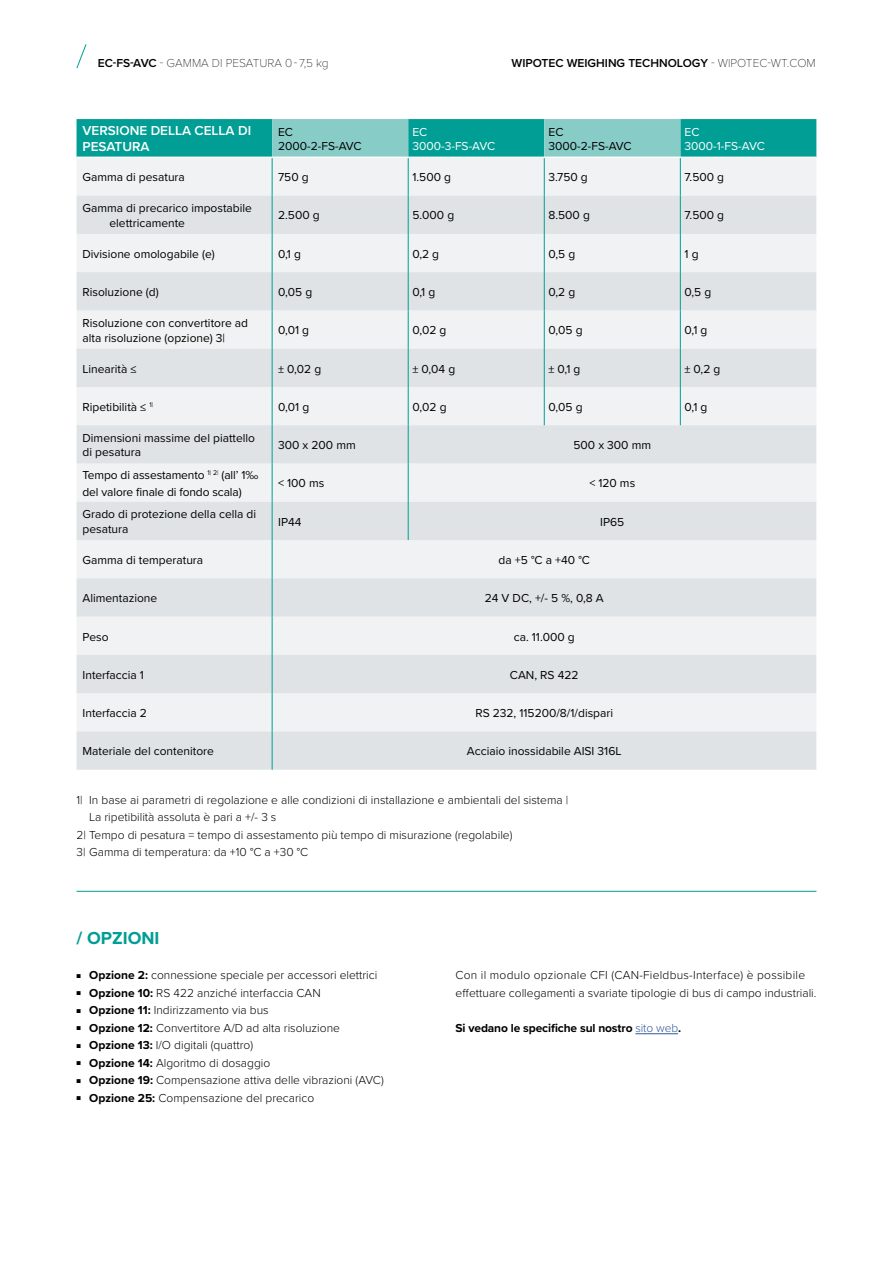
<style>
.page{position:relative;width:893px;height:1263px;background:#fff}
.page>*{position:absolute;margin:0;border:0;box-sizing:border-box;transform-origin:0 0}
.t1{font:700 18px "Proxima Nova";color:#009e94}
.t2{font:600 13.5px/16.2px "Proxima Nova";color:#fff}
.t3{font:12px/14.4px "Proxima Nova";color:#000}
.t4{font:300 12px/17.5px "Proxima Nova";color:#000}
.t5{font:600 12px "Proxima Nova";color:#000}
.t6{font:700 12px "Proxima Nova";letter-spacing:-.01em;color:#000}
.t7{font:100 12px "Proxima Nova T";color:#000}
.t8{font:12px/14.4px "Proxima Nova";color:#fff}
.s1{font-family:"Proxima Nova";font-weight:600}
.s2{font-family:"Proxima Nova T";font-weight:100}
.s3{font-size:6.75px}
.s4{font-weight:700}
.s5{font-weight:300;color:#30589b}
</style>
<div class="page">
<hr style="left:635px;top:1033px;width:43px;height:1px;background:#30589b">
<hr style="left:77px;top:891px;width:739px;height:1px;background:#009e94">
<svg style="left:77px;top:119px;width:739px;height:38px;background:#34b0a8"></svg>
<div style="left:77px;top:158px;width:739px;height:38px;background:#f0f2f3"></div>
<svg style="left:77px;top:196px;width:739px;height:574px;fill:#dfe3e6"></svg>
<hr style="left:408px;top:158px;width:1px;height:38px;background:#009e94">
<hr style="left:544px;top:158px;width:1px;height:38px;background:#009e94">
<hr style="left:680px;top:158px;width:1px;height:38px;background:#009e94">
<hr style="left:408px;top:196px;width:1px;height:38px;background:#009e94">
<hr style="left:544px;top:196px;width:1px;height:38px;background:#009e94">
<hr style="left:680px;top:196px;width:1px;height:38px;background:#009e94">
<hr style="left:408px;top:234px;width:1px;height:38px;background:#009e94">
<hr style="left:544px;top:234px;width:1px;height:38px;background:#009e94">
<hr style="left:680px;top:234px;width:1px;height:38px;background:#009e94">
<hr style="left:408px;top:272px;width:1px;height:38px;background:#009e94">
<hr style="left:544px;top:272px;width:1px;height:38px;background:#009e94">
<hr style="left:680px;top:272px;width:1px;height:38px;background:#009e94">
<hr style="left:408px;top:310px;width:1px;height:39px;background:#009e94">
<hr style="left:544px;top:310px;width:1px;height:39px;background:#009e94">
<hr style="left:680px;top:310px;width:1px;height:39px;background:#009e94">
<hr style="left:408px;top:349px;width:1px;height:38px;background:#009e94">
<hr style="left:544px;top:349px;width:1px;height:38px;background:#009e94">
<hr style="left:680px;top:349px;width:1px;height:38px;background:#009e94">
<hr style="left:408px;top:387px;width:1px;height:38px;background:#009e94">
<hr style="left:544px;top:387px;width:1px;height:38px;background:#009e94">
<hr style="left:680px;top:387px;width:1px;height:38px;background:#009e94">
<hr style="left:408px;top:425px;width:1px;height:38px;background:#009e94">
<hr style="left:408px;top:463px;width:1px;height:39px;background:#009e94">
<hr style="left:408px;top:502px;width:1px;height:38px;background:#009e94">
<hr style="left:272px;top:158px;width:1px;height:38px;background:#009e94">
<hr style="left:272px;top:196px;width:1px;height:38px;background:#009e94">
<hr style="left:272px;top:234px;width:1px;height:38px;background:#009e94">
<hr style="left:272px;top:272px;width:1px;height:38px;background:#009e94">
<hr style="left:272px;top:310px;width:1px;height:39px;background:#009e94">
<hr style="left:272px;top:349px;width:1px;height:38px;background:#009e94">
<hr style="left:272px;top:387px;width:1px;height:38px;background:#009e94">
<hr style="left:272px;top:425px;width:1px;height:38px;background:#009e94">
<hr style="left:272px;top:463px;width:1px;height:39px;background:#009e94">
<hr style="left:272px;top:502px;width:1px;height:38px;background:#009e94">
<hr style="left:272px;top:540px;width:1px;height:38px;background:#009e94">
<hr style="left:272px;top:578px;width:1px;height:39px;background:#009e94">
<hr style="left:272px;top:617px;width:1px;height:38px;background:#009e94">
<hr style="left:272px;top:655px;width:1px;height:38px;background:#009e94">
<hr style="left:272px;top:693px;width:1px;height:38px;background:#009e94">
<hr style="left:272px;top:731px;width:1px;height:39px;background:#009e94">
<svg style="left:76px;top:44px;width:11px;height:25px"></svg>
<p class="t7" style="left:98px;top:55px;width:232px"><span class="s1">EC-FS-AVC</span> - GAMMA DI PESATURA 0 - 7,5 kg</p>
<p class="t5" style="left:511px;top:55px;width:306px">WIPOTEC WEIGHING TECHNOLOGY <span class="s2">- WIPOTEC-WT.COM</span></p>
<p class="t2" style="left:83px;top:122px;width:170px">VERSIONE DELLA CELLA DI<br>PESATURA</p>
<p class="t3" style="left:278px;top:124px;width:85px">EC<br>2000-2-FS-AVC</p>
<p class="t8" style="left:412px;top:124px;width:84px">EC<br>3000-3-FS-AVC</p>
<p class="t3" style="left:548px;top:124px;width:85px">EC<br>3000-2-FS-AVC</p>
<p class="t8" style="left:685px;top:124px;width:82px">EC<br>3000-1-FS-AVC</p>
<p class="t3" style="left:83px;top:169px;width:104px">Gamma di pesatura</p>
<p class="t3" style="left:278px;top:169px;width:32px">750 g</p>
<p class="t3" style="left:412px;top:169px;width:40px">1.500 g</p>
<p class="t3" style="left:548px;top:169px;width:41px">3.750 g</p>
<p class="t3" style="left:685px;top:169px;width:41px">7.500 g</p>
<p class="t3" style="left:110px;top:201px;width:144px;text-indent:-27px">Gamma di precarico impostabile elettricamente</p>
<p class="t3" style="left:278px;top:208px;width:43px">2.500 g</p>
<p class="t3" style="left:412px;top:208px;width:43px">5.000 g</p>
<p class="t3" style="left:548px;top:208px;width:43px">8.500 g</p>
<p class="t3" style="left:685px;top:208px;width:41px">7.500 g</p>
<p class="t3" style="left:83px;top:246px;width:134px">Divisione omologabile (e)</p>
<p class="t3" style="left:278px;top:246px;width:24px">0,1 g</p>
<p class="t3" style="left:412px;top:246px;width:28px">0,2 g</p>
<p class="t3" style="left:548px;top:246px;width:28px">0,5 g</p>
<p class="t3" style="left:684px;top:246px;width:16px">1 g</p>
<p class="t3" style="left:82px;top:284px;width:78px">Risoluzione (d)</p>
<p class="t3" style="left:278px;top:284px;width:36px">0,05 g</p>
<p class="t3" style="left:412px;top:284px;width:24px">0,1 g</p>
<p class="t3" style="left:548px;top:284px;width:28px">0,2 g</p>
<p class="t3" style="left:684px;top:284px;width:28px">0,5 g</p>
<p class="t3" style="left:82px;top:315px;width:167px">Risoluzione con convertitore ad alta risoluzione (opzione) 3|</p>
<p class="t3" style="left:278px;top:323px;width:33px">0,01 g</p>
<p class="t3" style="left:412px;top:323px;width:36px">0,02 g</p>
<p class="t3" style="left:548px;top:323px;width:36px">0,05 g</p>
<p class="t3" style="left:684px;top:323px;width:24px">0,1 g</p>
<p class="t3" style="left:82px;top:361px;width:56px">Linearità ≤</p>
<p class="t3" style="left:278px;top:361px;width:45px">± 0,02 g</p>
<p class="t3" style="left:412px;top:361px;width:44px">± 0,04 g</p>
<p class="t3" style="left:548px;top:361px;width:33px">± 0,1 g</p>
<p class="t3" style="left:684px;top:361px;width:37px">± 0,2 g</p>
<p class="t3" style="left:82px;top:399px;width:72px">Ripetibilità ≤ <sup>1</sup><sup>|</sup></p>
<p class="t3" style="left:278px;top:399px;width:33px">0,01 g</p>
<p class="t3" style="left:412px;top:399px;width:36px">0,02 g</p>
<p class="t3" style="left:548px;top:399px;width:36px">0,05 g</p>
<p class="t3" style="left:685px;top:399px;width:24px">0,1 g</p>
<p class="t3" style="left:83px;top:430px;width:174px">Dimensioni massime del piattello di pesatura</p>
<p class="t3" style="left:278px;top:437px;width:79px">300 x 200 mm</p>
<p class="t3" style="left:573px;top:437px;width:79px">500 x 300 mm</p>
<p class="t3" style="left:83px;top:466px;width:177px;line-height:16.5px">Tempo di assestamento <sup>1</sup><sup>|</sup> <sup>2</sup><sup>|</sup> (all’ 1‰ del valore finale di fondo scala)</p>
<p class="t3" style="left:278px;top:476px;width:48px">&lt; 100 ms</p>
<p class="t3" style="left:589px;top:476px;width:47px">&lt; 120 ms</p>
<p class="t3" style="left:83px;top:507px;width:175px">Grado di protezione della cella di pesatura</p>
<p class="t3" style="left:278px;top:514px;width:25px">IP44</p>
<p class="t3" style="left:600px;top:514px;width:26px">IP65</p>
<p class="t3" style="left:83px;top:552px;width:122px">Gamma di temperatura</p>
<p class="t3" style="left:499px;top:552px;width:93px">da +5 °C a +40 °C</p>
<p class="t3" style="left:83px;top:590px;width:76px">Alimentazione</p>
<p class="t3" style="left:485px;top:590px;width:120px">24 V DC, +/- 5 %, 0,8 A</p>
<p class="t3" style="left:83px;top:629px;width:28px">Peso</p>
<p class="t3" style="left:514px;top:629px;width:63px">ca. 11.000 g</p>
<p class="t3" style="left:83px;top:667px;width:63px">Interfaccia 1</p>
<p class="t3" style="left:510px;top:667px;width:70px">CAN, RS 422</p>
<p class="t3" style="left:83px;top:705px;width:66px">Interfaccia 2</p>
<p class="t3" style="left:475px;top:705px;width:139px">RS 232, 115200/8/1/dispari</p>
<p class="t3" style="left:83px;top:743px;width:133px">Materiale del contenitore</p>
<p class="t3" style="left:467px;top:743px;width:156px">Acciaio inossidabile AISI 316L</p>
<p class="t4" style="left:77px;top:790px;width:493px">1| In base ai parametri di regolazione e alle condizioni di installazione e ambientali del sistema |</p>
<p class="t4" style="left:89px;top:808px;width:189px">La ripetibilità assoluta è pari a +/- 3 s</p>
<p class="t4" style="left:77px;top:825px;width:437px">2| Tempo di pesatura = tempo di assestamento più tempo di misurazione (regolabile)</p>
<p class="t4" style="left:77px;top:843px;width:233px">3| Gamma di temperatura: da +10 °C a +30 °C</p>
<h1 class="t1" style="left:77px;top:924px;width:84px">/ OPZIONI</h1>
<p class="t4" style="left:77px;top:966px;width:302px"><span class="s3">■</span> <span class="s4">Opzione 2:</span> connessione speciale per accessori elettrici</p>
<p class="t4" style="left:77px;top:983px;width:246px"><span class="s3">■</span> <span class="s4">Opzione 10:</span> RS 422 anziché interfaccia CAN</p>
<p class="t4" style="left:77px;top:1001px;width:194px"><span class="s3">■</span> <span class="s4">Opzione 11:</span> Indirizzamento via bus</p>
<p class="t4" style="left:77px;top:1018px;width:265px"><span class="s3">■</span> <span class="s4">Opzione 12:</span> Convertitore A/D ad alta risoluzione</p>
<p class="t4" style="left:77px;top:1036px;width:178px"><span class="s3">■</span> <span class="s4">Opzione 13:</span> I/O digitali (quattro)</p>
<p class="t4" style="left:77px;top:1053px;width:195px"><span class="s3">■</span> <span class="s4">Opzione 14:</span> Algoritmo di dosaggio</p>
<p class="t4" style="left:77px;top:1071px;width:309px"><span class="s3">■</span> <span class="s4">Opzione 19:</span> Compensazione attiva delle vibrazioni (AVC)</p>
<p class="t4" style="left:77px;top:1088px;width:239px"><span class="s3">■</span> <span class="s4">Opzione 25:</span> Compensazione del precarico</p>
<p class="t4" style="left:455px;top:966px;width:362px">Con il modulo opzionale CFI (CAN-Fieldbus-Interface) è possibile effettuare collegamenti a svariate tipologie di bus di campo industriali.</p>
<p class="t6" style="left:455px;top:1019px;width:227px">Si vedano le specifiche sul nostro <span class="s5">sito web</span>.</p>
</div>
